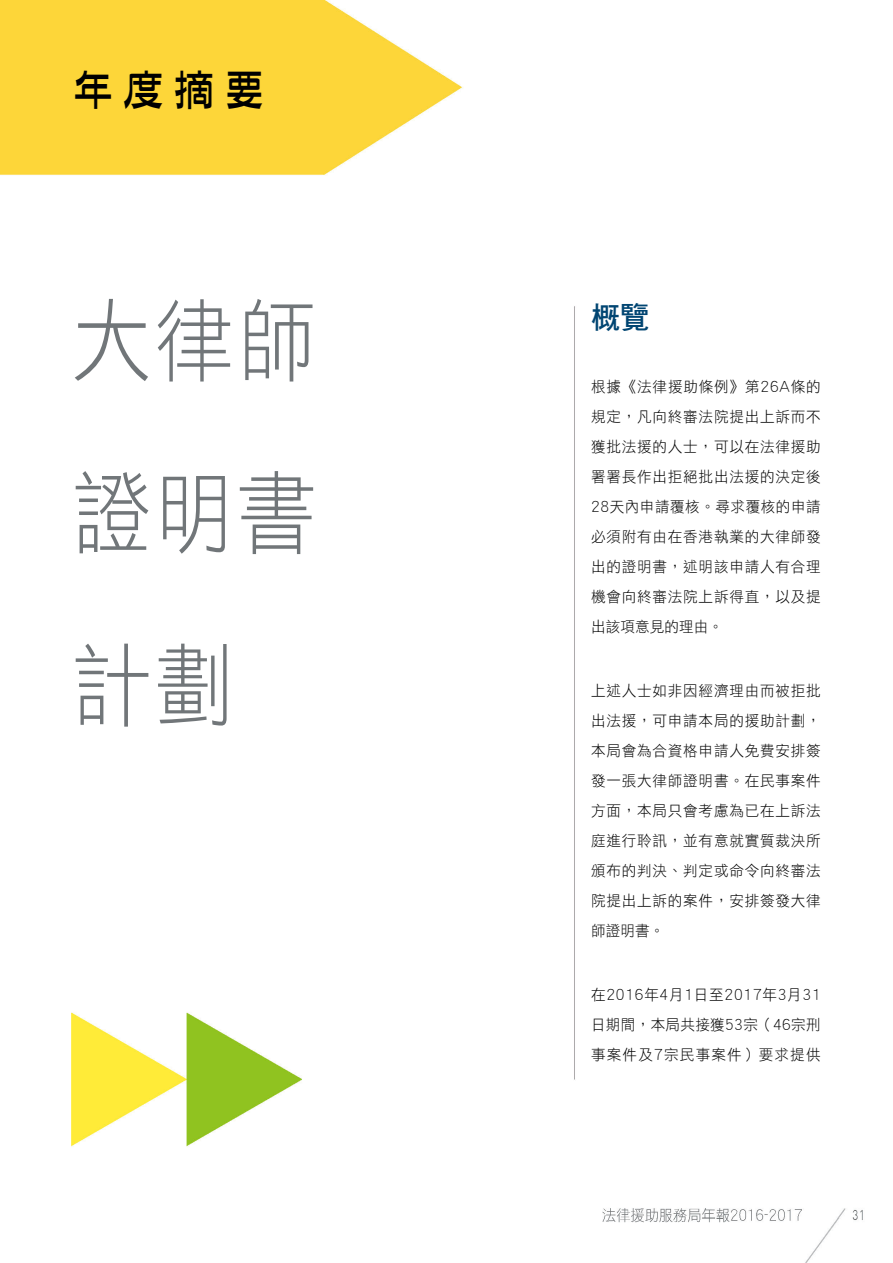
<style>
.page{position:relative;width:893px;height:1263px;background:#fff}
.page>*{position:absolute;margin:0;border:0;box-sizing:border-box;transform-origin:0 0}
.t1{font:90px/172.5px "DF Hei HK W3";letter-spacing:.04em;color:#717679;text-align:justify;scale:.88 1}
.t2{font:42px "DF Ya Yi HK W6";color:#000}
.t3{font:30px "DF Hei HK W7";color:#004572}
.t4{font:15px/30px "DF Hei HK W3";letter-spacing:.055em;color:#000;text-align:justify}
</style>
<div class="page">
<img style="left:0;top:0;width:863px;height:1263px">
<h1 class="t2" style="left:72px;top:67px;width:195px">年度摘要</h1>
<h2 class="t1" style="left:72px;top:252px;width:279px">大律師證明書計劃</h2>
<h3 class="t3" style="left:591px;top:301px;width:60px">概覽</h3>
<p class="t4" style="left:591px;top:372px;width:231px">根據《法律援助條例》第26A條的規定，凡向終審法院提出上訴而不獲批法援的人士，可以在法律援助署署長作出拒絕批出法援的決定後28天內申請覆核。尋求覆核的申請必須附有由在香港執業的大律師發出的證明書，述明該申請人有合理機會向終審法院上訴得直，以及提出該項意見的理由。</p>
<p class="t4" style="left:591px;top:676px;width:231px">上述人士如非因經濟理由而被拒批出法援，可申請本局的援助計劃，本局會為合資格申請人免費安排簽發一張大律師證明書。在民事案件方面，本局只會考慮為已在上訴法庭進行聆訊，並有意就實質裁決所頒布的判決、判定或命令向終審法院提出上訴的案件，安排簽發大律師證明書。</p>
<p class="t4" style="left:591px;top:980px;width:231px">在2016年4月1日至2017年3月31日期間，本局共接獲53宗（46宗刑事案件及7宗民事案件）要求提供</p>
</div>
